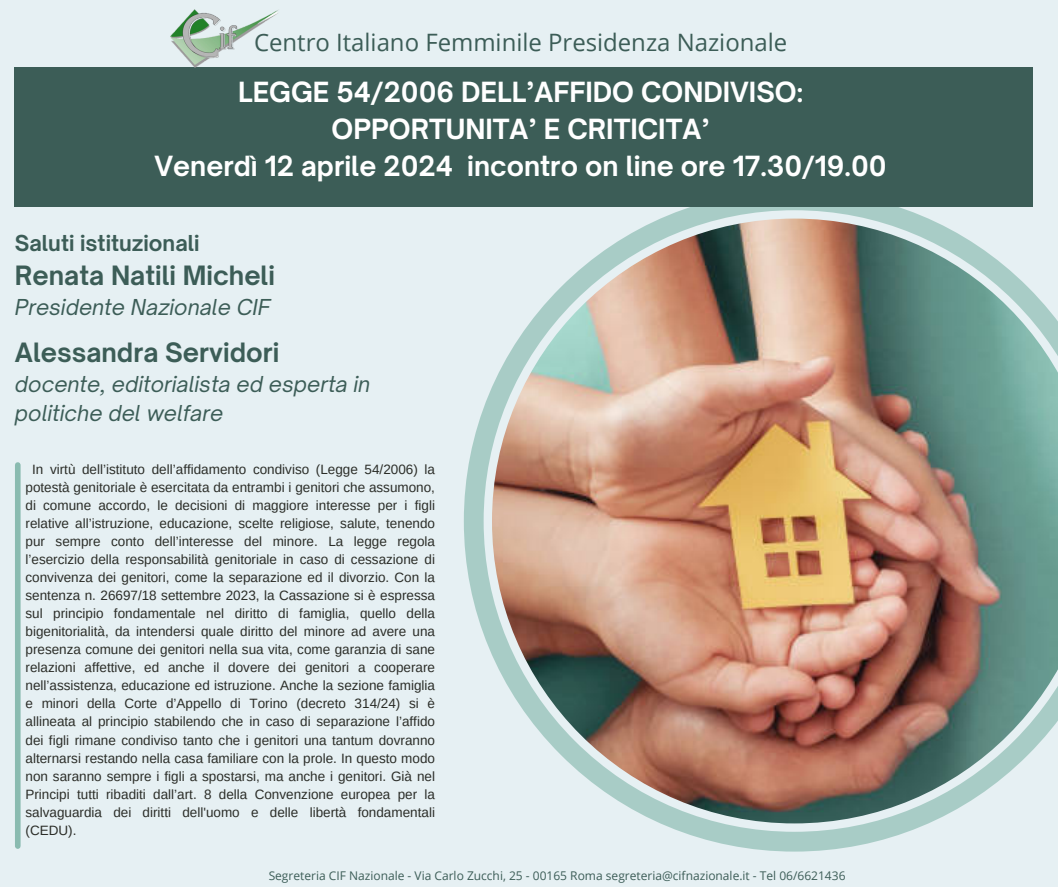
<style>
.page{position:relative;width:1058px;height:887px;background:#fff}
.page>*{position:absolute;margin:0;border:0;box-sizing:border-box;transform-origin:0 0}
.t1{font:700 26.55px/37.2px "Open Sauce One";color:#fff;text-align:center}
.t2{font:700 25.5px "Open Sauce One";color:#3c5d57}
.t3{font:24px "Open Sans";color:#3c5d57}
.t4{font:italic 21px/29.2px "Open Sauce One";color:#3c5d57}
.t5{font:700 21px "Open Sauce One";color:#3c5d57}
.t6{font:13.5px/18px "Arimo";color:#2b2d28;text-align:justify}
.t7{font:12px "Open Sans";color:#3c5d57}
</style>
<div class="page">
<div style="left:0;top:0;width:1058px;height:886px;background:#e6f0f3"></div>
<svg style="left:464px;top:190px;width:569px;height:661px"></svg>
<img style="left:492px;top:218px;width:566px;height:605px">
<div style="left:15px;top:67px;width:1017px;height:140px;background:#3c5d57"></div>
<img style="left:170px;top:9px;width:108px;height:59px">
<div style="left:15px;top:465px;width:6px;height:381px;background:#8abbb0"></div>
<h3 class="t3" style="left:254px;top:25px;width:535px">Centro Italiano Femminile Presidenza Nazionale</h3>
<h2 class="t1" style="left:155px;top:73px;width:733px">LEGGE 54/2006 DELL’AFFIDO CONDIVISO:<br>OPPORTUNITA’ E CRITICITA’<br>Venerdì 12 aprile 2024 incontro on line ore 17.30/19.00</h2>
<h1 class="t5" style="left:15px;top:230px;width:186px">Saluti istituzionali</h1>
<h1 class="t2" style="left:15px;top:259px;width:261px">Renata Natili Micheli</h1>
<h1 class="t4" style="left:15px;top:292px;width:257px">Presidente Nazionale CIF</h1>
<p class="t2" style="left:15px;top:336px;width:266px">Alessandra Servidori</p>
<p class="t4" style="left:15px;top:369px;width:357px">docente, editorialista ed esperta in politiche del welfare</p>
<p class="t6" style="left:25px;top:460px;width:411px;text-indent:7px">In virtù dell’istituto dell’affidamento condiviso (Legge 54/2006) la potestà genitoriale è esercitata da entrambi i genitori che assumono, di comune accordo, le decisioni di maggiore interesse per i figli relative all’istruzione, educazione, scelte religiose, salute, tenendo pur sempre conto dell’interesse del minore. La legge regola l’esercizio della responsabilità genitoriale in caso di cessazione di convivenza dei genitori, come la separazione ed il divorzio. Con la sentenza n. 26697/18 settembre 2023, la Cassazione si è espressa sul principio fondamentale nel diritto di famiglia, quello della bigenitorialità, da intendersi quale diritto del minore ad avere una presenza comune dei genitori nella sua vita, come garanzia di sane relazioni affettive, ed anche il dovere dei genitori a cooperare nell’assistenza, educazione ed istruzione. Anche la sezione famiglia e minori della Corte d’Appello di Torino (decreto 314/24) si è allineata al principio stabilendo che in caso di separazione l’affido dei figli rimane condiviso tanto che i genitori una tantum dovranno alternarsi restando nella casa familiare con la prole. In questo modo non saranno sempre i figli a spostarsi, ma anche i genitori. Già nel Principi tutti ribaditi dall’art. 8 della Convenzione europea per la salvaguardia dei diritti dell'uomo e delle libertà fondamentali (CEDU).</p>
<h4 class="t7" style="left:269px;top:867px;width:578px">Segreteria CIF Nazionale - Via Carlo Zucchi, 25 - 00165 Roma segreteria@cifnazionale.it - Tel 06/6621436</h4>
</div>
